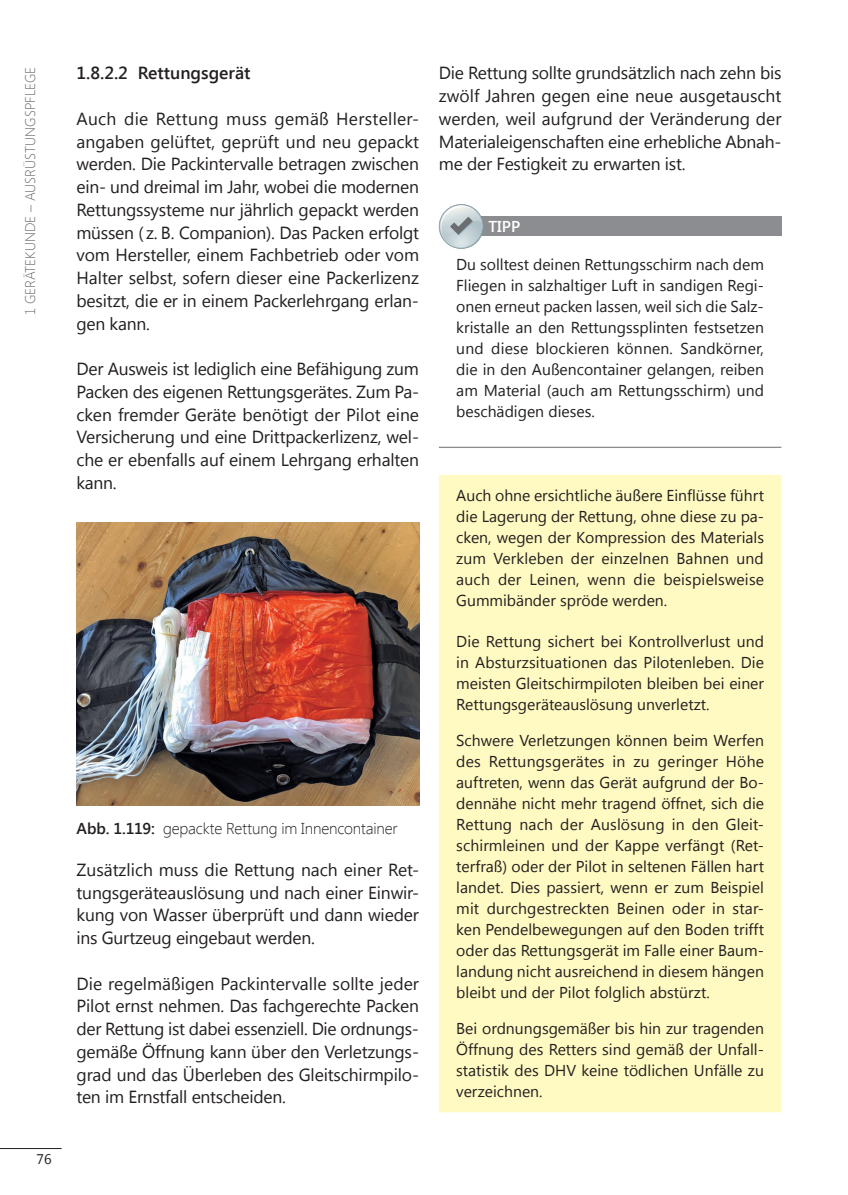
<style>
.page{position:relative;width:848px;height:1195px;background:#fff}
.page>*{position:absolute;margin:0;border:0;box-sizing:border-box;transform-origin:0 0}
.t1{font:17.5px/22.8px "Segoe UI";letter-spacing:-.01em;color:#231f20;text-align:justify}
.t2{font:600 17.5px "Segoe UI";color:#231f20}
.t3{font:15.75px/21px "Segoe UI";color:#231f20;text-align:justify}
.t4{font:300 15.75px "Segoe UI";letter-spacing:-.01em;color:#231f20}
.t5{font:600 15.75px "Segoe UI";color:#fff}
.t6{font:300 14px "Segoe UI";color:#6c6d70}
.t7{font:14px "Segoe UI";color:#231f20}
.s1{font-weight:600}
</style>
<div class="page">
<hr style="left:0;top:1148px;width:62px;height:1px;background:#231f20">
<img style="left:76px;top:522px;width:343px;height:283px">
<hr style="left:439px;top:447px;width:342px;height:1px;background:#8b8d90">
<div style="left:448px;top:216px;width:333px;height:20px;background:#8b8d90"></div>
<svg style="left:439px;top:204px;width:44px;height:45px"></svg>
<div style="left:439px;top:475px;width:342px;height:637px;background:#fffac1"></div>
<p class="t6" style="left:20px;top:315px;width:250px;rotate:-90deg">1 GERÄTEKUNDE – AUSRÜSTUNGSPFLEGE</p>
<p class="t7" style="left:37px;top:1149px;width:17px">76</p>
<p class="t2" style="left:76px;top:61px;width:175px">1.8.2.2 Rettungsgerät</p>
<p class="t1" style="left:76px;top:106px;width:344px">Auch die Rettung muss gemäß Hersteller&shy;angaben gelüftet, geprüft und neu gepackt werden. Die Packintervalle betragen zwischen ein- und dreimal im Jahr, wobei die modernen Rettungssysteme nur jährlich gepackt werden müssen ( z. B. Companion). Das Packen erfolgt vom Hersteller, einem Fachbetrieb oder vom Halter selbst, sofern dieser eine Packerlizenz besitzt, die er in einem Packerlehrgang erlan&shy;gen kann.</p>
<p class="t1" style="left:76px;top:357px;width:344px">Der Ausweis ist lediglich eine Befähigung zum Packen des eigenen Rettungsgerätes. Zum Pa&shy;cken fremder Geräte benötigt der Pilot eine Versicherung und eine Drittpackerlizenz, wel&shy;che er ebenfalls auf einem Lehrgang erhalten kann.</p>
<p class="t4" style="left:76px;top:818px;width:323px"><span class="s1">Abb. 1.119:</span> gepackte Rettung im Innencontainer</p>
<p class="t1" style="left:76px;top:857px;width:344px">Zusätzlich muss die Rettung nach einer Ret&shy;tungsgeräteauslösung und nach einer Einwir&shy;kung von Wasser überprüft und dann wieder ins Gurtzeug eingebaut werden.</p>
<p class="t1" style="left:76px;top:971px;width:344px">Die regelmäßigen Packintervalle sollte jeder Pilot ernst nehmen. Das fachgerechte Packen der Rettung ist dabei essenziell. Die ordnungs&shy;gemäße Öffnung kann über den Verletzungs&shy;grad und das Überleben des Gleitschirmpilo&shy;ten im Ernstfall entscheiden.</p>
<p class="t1" style="left:439px;top:61px;width:344px">Die Rettung sollte grundsätzlich nach zehn bis zwölf Jahren gegen eine neue ausgetauscht werden, weil aufgrund der Veränderung der Materialeigenschaften eine erhebliche Abnah&shy;me der Festigkeit zu erwarten ist.</p>
<p class="t5" style="left:488px;top:215px;width:33px">TIPP</p>
<p class="t3" style="left:456px;top:253px;width:309px">Du solltest deinen Rettungsschirm nach dem Fliegen in salzhaltiger Luft in sandigen Regi&shy;onen erneut packen lassen, weil sich die Salz&shy;kristalle an den Rettungssplinten festsetzen und diese blockieren können. Sandkörner, die in den Außencontainer gelangen, reiben am Material (auch am Rettungsschirm) und beschädigen dieses.</p>
<p class="t3" style="left:456px;top:484px;width:309px">Auch ohne ersichtliche äußere Einflüsse führt die Lagerung der Rettung, ohne diese zu pa&shy;cken, wegen der Kompression des Materials zum Verkleben der einzelnen Bahnen und auch der Leinen, wenn die beispielsweise Gummibänder spröde werden.</p>
<p class="t3" style="left:456px;top:630px;width:309px">Die Rettung sichert bei Kontrollverlust und in Absturzsituationen das Pilotenleben. Die meisten Gleitschirmpiloten bleiben bei einer Rettungsgeräteauslösung unverletzt.</p>
<p class="t3" style="left:456px;top:729px;width:309px">Schwere Verletzungen können beim Werfen des Rettungsgerätes in zu geringer Höhe auftreten, wenn das Gerät aufgrund der Bo&shy;dennähe nicht mehr tragend öffnet, sich die Rettung nach der Auslösung in den Gleit&shy;schirmleinen und der Kappe verfängt (Ret&shy;terfraß) oder der Pilot in seltenen Fällen hart landet. Dies passiert, wenn er zum Beispiel mit durchgestreckten Beinen oder in star&shy;ken Pendelbewegungen auf den Boden trifft oder das Rettungsgerät im Falle einer Baum&shy;landung nicht ausreichend in diesem hängen bleibt und der Pilot folglich abstürzt.</p>
<p class="t3" style="left:456px;top:1017px;width:309px">Bei ordnungsgemäßer bis hin zur tragenden Öffnung des Retters sind gemäß der Unfall&shy;statistik des DHV keine tödlichen Unfälle zu verzeichnen.</p>
</div>
